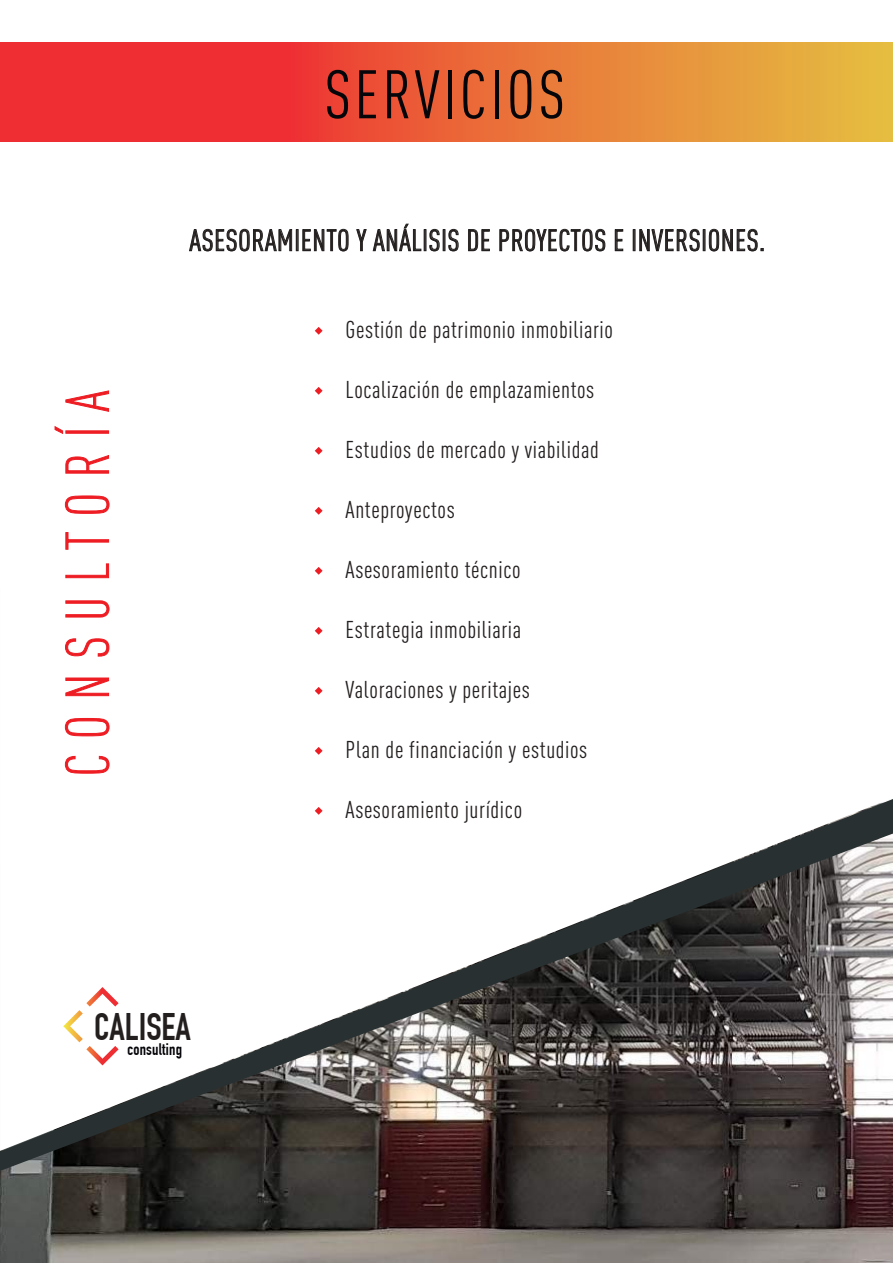
<style>
.page{position:relative;width:893px;height:1263px;background:#fff}
.page>*{position:absolute;margin:0;border:0;box-sizing:border-box;transform-origin:0 0}
.t1{font:condensed 67.5px "DIN Pro";letter-spacing:.05em;color:#05050a}
.t2{font:300 condensed 60px "DIN Pro";letter-spacing:.25em;color:#ee1c23}
.t3{font:700 37.65px "DIN Condensed";color:#241f1f}
.t4{font:condensed 29.7px "DIN Pro";letter-spacing:.02em;color:#241f1f}
.t5{font:condensed 24px "DIN Pro";letter-spacing:.025em;color:#241f1f}
.t6{font:700 16.35px "DIN Condensed";letter-spacing:.015em;color:#05050a}
</style>
<div class="page">
<img style="left:0;top:1171px;width:893px;height:92px">
<svg style="left:0;top:43px;width:892px;height:98px;background:#ea6538"></svg>
<svg style="left:65px;top:756px;width:44px;height:17px"></svg>
<svg style="left:65px;top:718px;width:44px;height:18px"></svg>
<svg style="left:66px;top:678px;width:43px;height:18px"></svg>
<svg style="left:65px;top:638px;width:44px;height:18px"></svg>
<svg style="left:66px;top:600px;width:43px;height:17px"></svg>
<svg style="left:66px;top:564px;width:43px;height:14px"></svg>
<svg style="left:66px;top:532px;width:43px;height:17px"></svg>
<svg style="left:65px;top:496px;width:44px;height:18px"></svg>
<svg style="left:66px;top:455px;width:43px;height:18px"></svg>
<svg style="left:55px;top:426px;width:54px;height:8px"></svg>
<svg style="left:66px;top:391px;width:43px;height:21px"></svg>
<svg style="left:189px;top:229px;width:103px;height:22px"></svg>
<div style="left:296px;top:229px;width:2px;height:22px;border:1px solid #241f1f"></div>
<svg style="left:303px;top:229px;width:45px;height:22px"></svg>
<svg style="left:356px;top:229px;width:10px;height:22px"></svg>
<svg style="left:373px;top:224px;width:48px;height:27px"></svg>
<svg style="left:430px;top:229px;width:9px;height:22px"></svg>
<svg style="left:449px;top:229px;width:9px;height:22px"></svg>
<svg style="left:468px;top:229px;width:22px;height:22px"></svg>
<svg style="left:500px;top:229px;width:105px;height:22px"></svg>
<svg style="left:615px;top:229px;width:8px;height:22px"></svg>
<div style="left:633px;top:229px;width:2px;height:22px;border:1px solid #241f1f"></div>
<svg style="left:639px;top:229px;width:60px;height:22px"></svg>
<div style="left:703px;top:229px;width:2px;height:22px;border:1px solid #241f1f"></div>
<svg style="left:709px;top:229px;width:54px;height:22px"></svg>
<svg style="left:315px;top:327px;width:8px;height:8px"></svg>
<svg style="left:315px;top:387px;width:8px;height:8px"></svg>
<svg style="left:315px;top:447px;width:8px;height:8px"></svg>
<svg style="left:315px;top:507px;width:8px;height:8px"></svg>
<svg style="left:315px;top:567px;width:8px;height:8px"></svg>
<svg style="left:315px;top:627px;width:8px;height:8px"></svg>
<svg style="left:315px;top:687px;width:8px;height:8px"></svg>
<svg style="left:315px;top:747px;width:8px;height:8px"></svg>
<hr style="left:892px;top:43px;width:1px;height:98px;background:#e5be40">
<svg style="left:0;top:799px;width:893px;height:372px"></svg>
<svg style="left:63px;top:987px;width:56px;height:78px"></svg>
<h1 class="t1" style="left:324px;top:46px;width:242px">SERVICIOS</h1>
<h2 class="t2" style="left:45px;top:777px;width:387px;rotate:-90deg">CONSULTORÍA</h2>
<p class="t4" style="left:189px;top:219px;width:577px">ASESORAMIENTO Y ANÁLISIS DE PROYECTOS E INVERSIONES.</p>
<p class="t5" style="left:346px;top:312px;width:269px">Gestión de patrimonio inmobiliario</p>
<p class="t5" style="left:346px;top:372px;width:250px">Localización de emplazamientos</p>
<p class="t5" style="left:346px;top:432px;width:255px">Estudios de mercado y viabilidad</p>
<p class="t5" style="left:346px;top:492px;width:111px">Anteproyectos</p>
<p class="t5" style="left:346px;top:552px;width:176px">Asesoramiento técnico</p>
<p class="t5" style="left:346px;top:612px;width:177px">Estrategia inmobiliaria</p>
<p class="t5" style="left:346px;top:672px;width:186px">Valoraciones y peritajes</p>
<p class="t5" style="left:346px;top:732px;width:243px">Plan de financiación y estudios</p>
<p class="t5" style="left:346px;top:792px;width:178px">Asesoramiento jurídico</p>
<h3 class="t3" style="left:94px;top:1005px;width:98px">CALISEA</h3>
<p class="t6" style="left:127px;top:1040px;width:56px">consulting</p>
</div>
